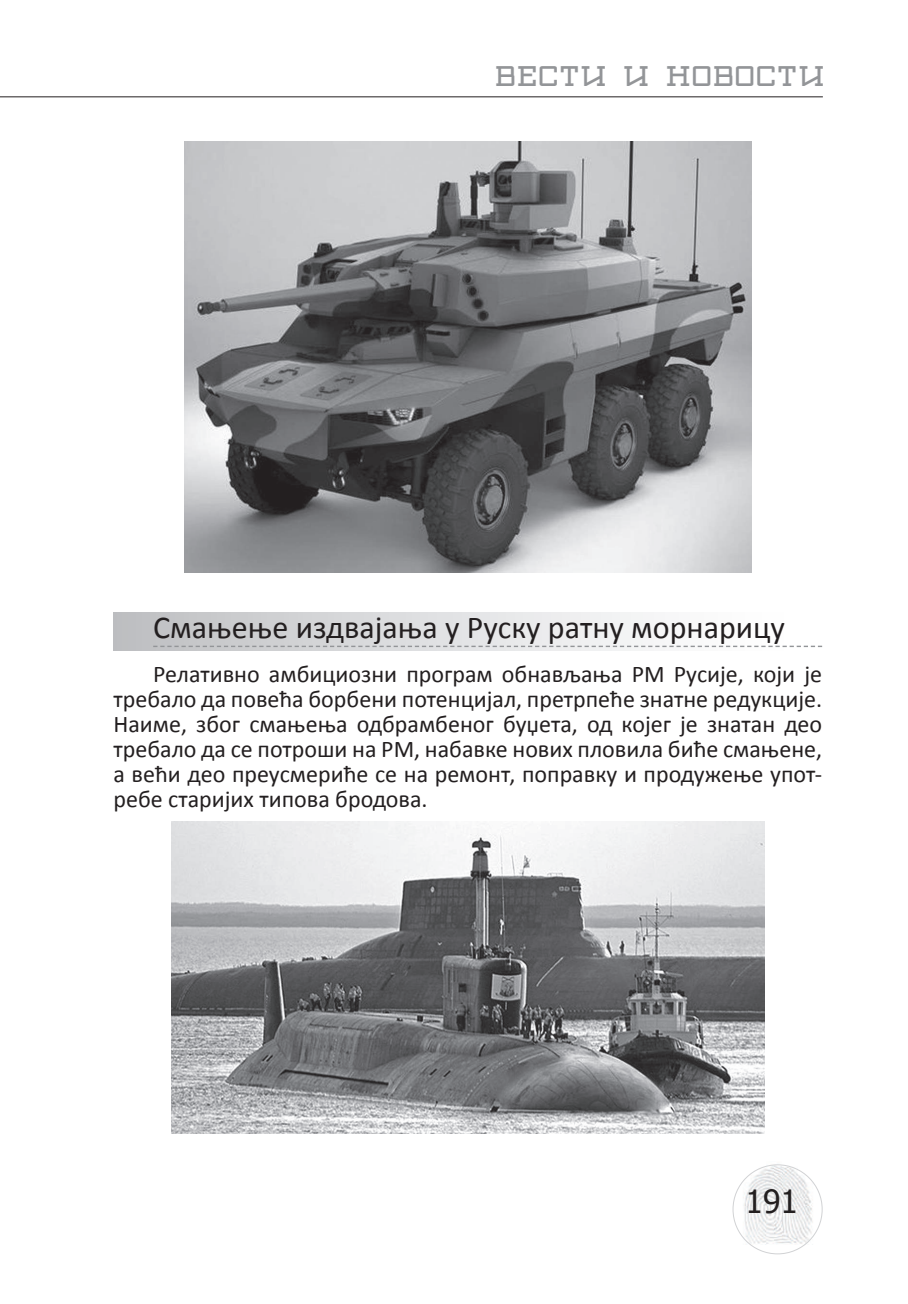
<style>
.page{position:relative;width:908px;height:1304px;background:#fff}
.page>*{position:absolute;margin:0;border:0;box-sizing:border-box;transform-origin:0 0}
.t1{font:32px "Calibri";color:#231f20}
.t2{font:32px "Tahoma";color:#231f20}
.t3{font:24px/25px "Calibri";color:#231f20;text-align:justify}
.t4{font:700 24px "Goliat Cirilica";color:#939598}
</style>
<div class="page">
<img style="left:735px;top:1166px;width:83px;height:79px">
<svg style="left:113px;top:613px;width:709px;height:37px"></svg>
<svg style="left:153px;top:646px;width:668px;height:1px"></svg>
<img style="left:184px;top:142px;width:567px;height:430px">
<img style="left:171px;top:821px;width:593px;height:312px">
<hr style="left:0;top:96px;width:822px;height:1px;background:#231f20">
<p class="t4" style="left:494px;top:65px;width:331px">VESTI I NOVOSTI</p>
<h1 class="t1" style="left:153px;top:608px;width:633px">Смањење издвајања у Руску ратну морнарицу</h1>
<p class="t3" style="left:113px;top:660px;width:710px;text-indent:40px">Релативно амбициозни програм обнављања РМ Русије, који је требало да повећа борбени потенцијал, претрпеће знатне редукције.<br>Наиме, због смањења одбрамбеног буџета, од којег је знатан део требало да се потроши на РМ, набавке нових пловила биће смањене, а већи део преусмериће се на ремонт, поправку и продужење упот&shy;ребе старијих типова бродова.</p>
<h1 class="t2" style="left:745px;top:1179px;width:54px">191</h1>
</div>
